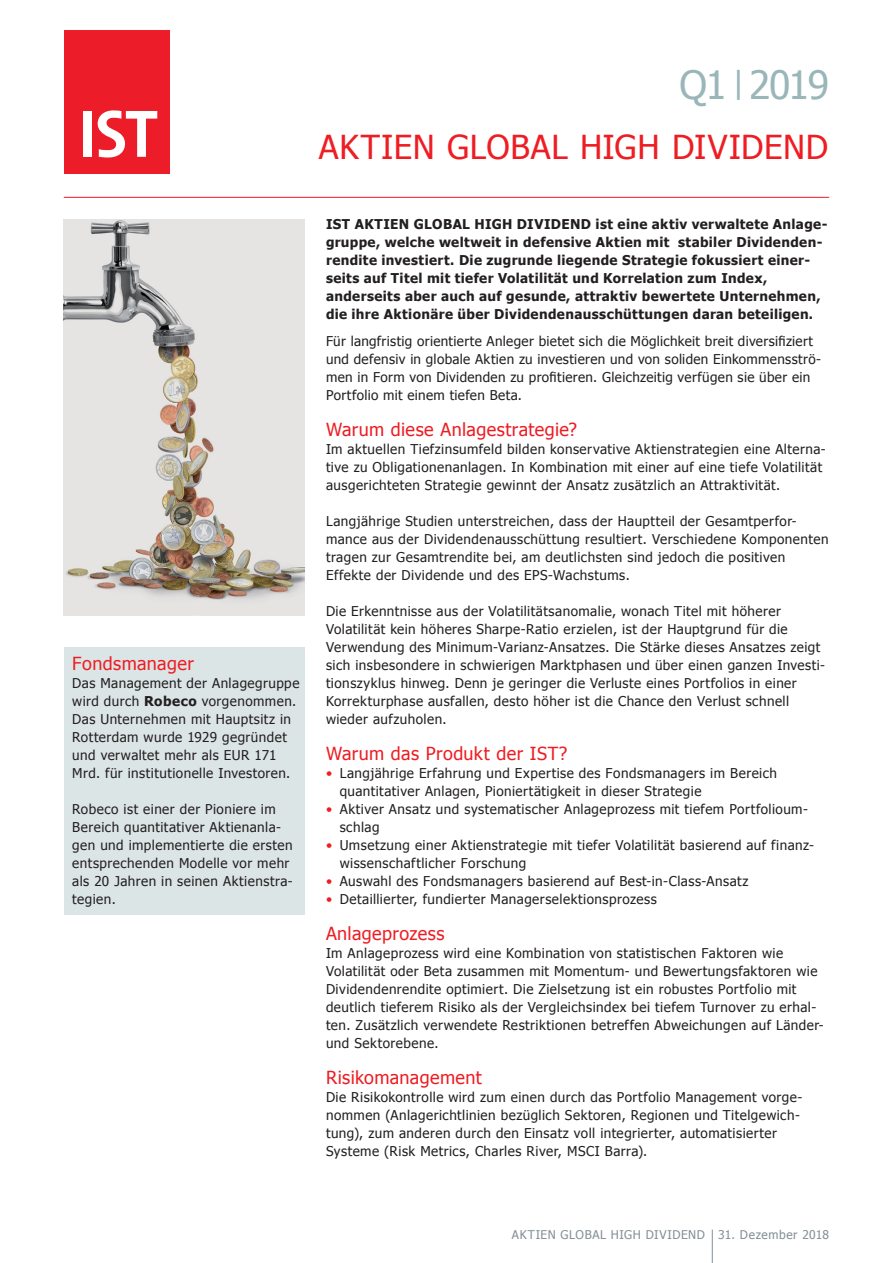
<style>
.page{position:relative;width:893px;height:1263px;background:#fff}
.page>*{position:absolute;margin:0;border:0;box-sizing:border-box;transform-origin:0 0}
.t1{font:39px "Tahoma";letter-spacing:-.04em;color:#99b6b8}
.t2{font:33px "Tahoma";letter-spacing:.02em;color:#ee1d23}
.t3{font:18px "Tahoma";letter-spacing:.02em;color:#ee1d23}
.t4{font:13.5px/18px "Tahoma";letter-spacing:.035em;color:#231f20}
.t5{font:700 13.5px/18px "Tahoma";letter-spacing:.025em;color:#231f20}
.t6{font:12px "Tahoma";letter-spacing:.05em;color:#828f96}
.s1{font-size:31.5px}
.s2{font-weight:700}
.s3{color:#ee1d23}
</style>
<div class="page">
<hr style="left:712px;top:1229px;width:1px;height:34px;background:#828f96">
<div style="left:65px;top:31px;width:105px;height:143px;background:#ed1c29"></div>
<div style="left:83px;top:111px;width:9px;height:46px;background:#fff"></div>
<svg style="left:98px;top:110px;width:59px;height:47px"></svg>
<hr style="left:64px;top:197px;width:765px;height:1px;background:#ee1d23">
<div style="left:64px;top:647px;width:241px;height:268px;background:#dce5e6"></div>
<img style="left:64px;top:219px;width:241px;height:396px">
<h1 class="t1" style="left:679px;top:59px;width:151px">Q1 <span class="s1">|</span> 2019</h1>
<h2 class="t2" style="left:319px;top:125px;width:511px">AKTIEN GLOBAL HIGH DIVIDEND</h2>
<h3 class="t3" style="left:72px;top:651px;width:123px">Fondsmanager</h3>
<p class="t4" style="left:72px;top:673px;width:229px">Das Management der Anlagegruppe wird durch <span class="s2">Robeco</span> vorgenommen.<br>Das Unternehmen mit Hauptsitz in Rotterdam wurde 1929 gegründet und verwaltet mehr als EUR 171<br>Mrd. für institutionelle Investoren.</p>
<p class="t4" style="left:72px;top:799px;width:222px">Robeco ist einer der Pioniere im<br>Bereich quantitativer Aktienanla&shy;gen und implementierte die ersten entsprechenden Modelle vor mehr als 20 Jahren in seinen Aktienstra&shy;tegien.</p>
<p class="t5" style="left:326px;top:215px;width:503px">IST AKTIEN GLOBAL HIGH DIVIDEND ist eine aktiv verwaltete Anlage&shy;gruppe, welche weltweit in defensive Aktien mit stabiler Dividenden&shy;rendite investiert. Die zugrunde liegende Strategie fokussiert einer&shy;seits auf Titel mit tiefer Volatilität und Korrelation zum Index, anderseits aber auch auf gesunde, attraktiv bewertete Unternehmen, die ihre Aktionäre über Dividendenausschüttungen daran beteiligen.</p>
<p class="t4" style="left:326px;top:332px;width:496px">Für langfristig orientierte Anleger bietet sich die Möglichkeit breit diversifiziert und defensiv in globale Aktien zu investieren und von soliden Einkommensströ&shy;men in Form von Dividenden zu profitieren. Gleichzeitig verfügen sie über ein Portfolio mit einem tiefen Beta.</p>
<h3 class="t3" style="left:326px;top:418px;width:253px">Warum diese Anlagestrategie?</h3>
<p class="t4" style="left:326px;top:440px;width:501px">Im aktuellen Tiefzinsumfeld bilden konservative Aktienstrategien eine Alterna&shy;tive zu Obligationenanlagen. In Kombination mit einer auf eine tiefe Volatilität ausgerichteten Strategie gewinnt der Ansatz zusätzlich an Attraktivität.</p>
<p class="t4" style="left:326px;top:512px;width:504px">Langjährige Studien unterstreichen, dass der Hauptteil der Gesamtperfor&shy;mance aus der Dividendenausschüttung resultiert. Verschiedene Komponenten tragen zur Gesamtrendite bei, am deutlichsten sind jedoch die positiven Effekte der Dividende und des EPS-Wachstums.</p>
<p class="t4" style="left:326px;top:602px;width:501px">Die Erkenntnisse aus der Volatilitätsanomalie, wonach Titel mit höherer Volatilität kein höheres Sharpe-Ratio erzielen, ist der Hauptgrund für die Verwendung des Minimum-Varianz-Ansatzes. Die Stärke dieses Ansatzes zeigt sich insbesondere in schwierigen Marktphasen und über einen ganzen Investi&shy;tionszyklus hinweg. Denn je geringer die Verluste eines Portfolios in einer Korrekturphase ausfallen, desto höher ist die Chance den Verlust schnell wieder aufzuholen.</p>
<h3 class="t3" style="left:326px;top:742px;width:243px">Warum das Produkt der IST?</h3>
<p class="t4" style="left:340px;top:764px;width:439px;text-indent:-14px"><span class="s3">•</span> Langjährige Erfahrung und Expertise des Fondsmanagers im Bereich quantitativer Anlagen, Pioniertätigkeit in dieser Strategie</p>
<p class="t4" style="left:340px;top:800px;width:470px;text-indent:-14px"><span class="s3">•</span> Aktiver Ansatz und systematischer Anlageprozess mit tiefem Portfolioum&shy;schlag</p>
<p class="t4" style="left:340px;top:836px;width:476px;text-indent:-14px"><span class="s3">•</span> Umsetzung einer Aktienstrategie mit tiefer Volatilität basierend auf finanz&shy;wissenschaftlicher Forschung</p>
<p class="t4" style="left:326px;top:872px;width:424px"><span class="s3">•</span> Auswahl des Fondsmanagers basierend auf Best-in-Class-Ansatz</p>
<p class="t4" style="left:326px;top:890px;width:332px"><span class="s3">•</span> Detaillierter, fundierter Managerselektionsprozess</p>
<h3 class="t3" style="left:326px;top:922px;width:120px">Anlageprozess</h3>
<p class="t4" style="left:326px;top:944px;width:499px">Im Anlageprozess wird eine Kombination von statistischen Faktoren wie Volatilität oder Beta zusammen mit Momentum- und Bewertungsfaktoren wie Dividendenrendite optimiert. Die Zielsetzung ist ein robustes Portfolio mit deutlich tieferem Risiko als der Vergleichsindex bei tiefem Turnover zu erhal&shy;ten. Zusätzlich verwendete Restriktionen betreffen Abweichungen auf Länder&shy;und Sektorebene.</p>
<h3 class="t3" style="left:326px;top:1066px;width:157px">Risikomanagement</h3>
<p class="t4" style="left:326px;top:1088px;width:478px">Die Risikokontrolle wird zum einen durch das Portfolio Management vorge&shy;nommen (Anlagerichtlinien bezüglich Sektoren, Regionen und Titelgewich&shy;tung), zum anderen durch den Einsatz voll integrierter, automatisierter Systeme (Risk Metrics, Charles River, MSCI Barra).</p>
<p class="t6" style="left:512px;top:1227px;width:319px">AKTIEN GLOBAL HIGH DIVIDEND 31. Dezember 2018</p>
</div>
